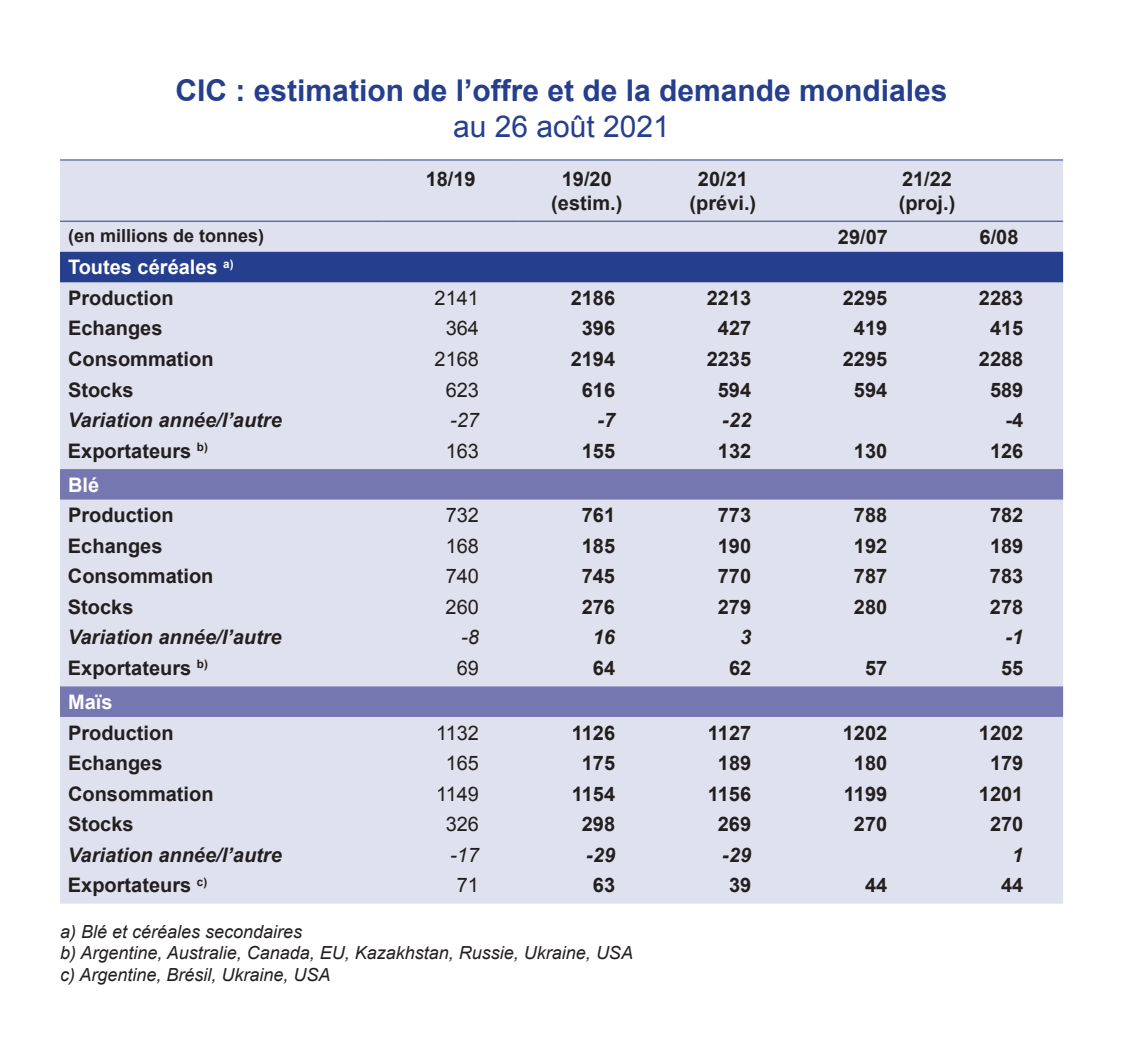
<style>
.page{position:relative;width:1134px;height:1049px;background:#fff}
.page>*{position:absolute;margin:0;border:0;box-sizing:border-box;transform-origin:0 0}
.t1{font:700 30px "Arial";color:#253f8e}
.t2{font:30px "Arial";color:#253f8e}
.t3{font:700 20px/24px "Arial";color:#231f20;text-align:center}
.t4{font:italic 700 20px "Arial";color:#231f20}
.t5{font:20px "Arial";color:#231f20}
.t6{font:700 20px/30.6px "Arial";color:#fff}
.t7{font:italic 20px "Arial";color:#231f20}
.t8{font:italic 18px/21.6px "Arial";color:#231f20}
.t9{font:700 18px "Arial";color:#231f20}
.s1{color:#231f20}
</style>
<div class="page">
<div style="left:60px;top:161px;width:1003px;height:743px;background:#e0e1ee"></div>
<div style="left:60px;top:252px;width:1003px;height:30px;background:#253f8e"></div>
<svg style="left:60px;top:469px;width:1003px;height:248px;background:#c5c6de"></svg>
<hr style="left:60px;top:160px;width:323px;height:1px;background:#253f8e">
<hr style="left:383px;top:160px;width:136px;height:1px;background:#253f8e">
<hr style="left:519px;top:160px;width:136px;height:1px;background:#253f8e">
<hr style="left:655px;top:160px;width:136px;height:1px;background:#253f8e">
<hr style="left:791px;top:160px;width:136px;height:1px;background:#253f8e">
<hr style="left:927px;top:160px;width:136px;height:1px;background:#253f8e">
<hr style="left:60px;top:221px;width:323px;height:1px;background:#253f8e">
<hr style="left:383px;top:221px;width:136px;height:1px;background:#253f8e">
<hr style="left:519px;top:221px;width:136px;height:1px;background:#253f8e">
<hr style="left:655px;top:221px;width:136px;height:1px;background:#253f8e">
<hr style="left:791px;top:221px;width:136px;height:1px;background:#253f8e">
<hr style="left:927px;top:221px;width:136px;height:1px;background:#253f8e">
<h1 class="t1" style="left:176px;top:71px;width:773px">CIC : estimation de l’offre et de la demande mondiales</h1>
<h1 class="t2" style="left:453px;top:107px;width:218px">au 26 août 2021</h1>
<p class="t3" style="left:426px;top:167px;width:52px">18/19</p>
<p class="t3" style="left:551px;top:167px;width:73px">19/20 (estim.)</p>
<p class="t3" style="left:689px;top:167px;width:68px">20/21 (prévi.)</p>
<p class="t3" style="left:899px;top:167px;width:58px;text-align:left">21/22 (proj.)</p>
<p class="t9" style="left:68px;top:224px;width:198px">(en millions de tonnes)</p>
<p class="t3" style="left:838px;top:225px;width:52px">29/07</p>
<p class="t3" style="left:979px;top:225px;width:40px">6/08</p>
<p class="t6" style="left:68px;top:253px;width:167px">Toutes céréales <sup>a)<br></sup><span class="s1">Production</span></p>
<p class="t5" style="left:435px;top:285px;width:46px">2141</p>
<p class="t3" style="left:571px;top:287px;width:46px">2186</p>
<p class="t3" style="left:707px;top:287px;width:46px">2213</p>
<p class="t3" style="left:843px;top:287px;width:46px">2295</p>
<p class="t3" style="left:979px;top:287px;width:46px">2283</p>
<p class="t3" style="left:68px;top:317px;width:96px">Echanges</p>
<p class="t5" style="left:446px;top:315px;width:35px">364</p>
<p class="t3" style="left:582px;top:317px;width:35px">396</p>
<p class="t3" style="left:718px;top:317px;width:35px">427</p>
<p class="t3" style="left:854px;top:317px;width:35px">419</p>
<p class="t3" style="left:990px;top:317px;width:35px">415</p>
<p class="t3" style="left:68px;top:348px;width:147px">Consommation</p>
<p class="t5" style="left:435px;top:346px;width:46px">2168</p>
<p class="t3" style="left:571px;top:348px;width:46px">2194</p>
<p class="t3" style="left:707px;top:348px;width:46px">2235</p>
<p class="t3" style="left:843px;top:348px;width:46px">2295</p>
<p class="t3" style="left:979px;top:348px;width:46px">2288</p>
<p class="t3" style="left:68px;top:378px;width:67px">Stocks</p>
<p class="t5" style="left:446px;top:376px;width:35px">623</p>
<p class="t3" style="left:582px;top:378px;width:35px">616</p>
<p class="t3" style="left:718px;top:378px;width:35px">594</p>
<p class="t3" style="left:854px;top:378px;width:35px">594</p>
<p class="t3" style="left:990px;top:378px;width:35px">589</p>
<p class="t4" style="left:68px;top:407px;width:215px">Variation année/l’autre</p>
<p class="t7" style="left:450px;top:407px;width:30px">-27</p>
<p class="t4" style="left:597px;top:407px;width:19px">-7</p>
<p class="t4" style="left:722px;top:407px;width:30px">-22</p>
<p class="t3" style="left:1005px;top:409px;width:19px">-4</p>
<p class="t3" style="left:68px;top:439px;width:141px">Exportateurs <sup>b)</sup></p>
<p class="t5" style="left:446px;top:438px;width:35px">163</p>
<p class="t3" style="left:582px;top:439px;width:35px">155</p>
<p class="t3" style="left:718px;top:439px;width:35px">132</p>
<p class="t3" style="left:854px;top:439px;width:35px">130</p>
<p class="t3" style="left:990px;top:439px;width:35px">126</p>
<p class="t6" style="left:68px;top:470px;width:33px">Blé</p>
<p class="t3" style="left:68px;top:504px;width:107px">Production</p>
<p class="t5" style="left:446px;top:502px;width:35px">732</p>
<p class="t3" style="left:582px;top:504px;width:35px">761</p>
<p class="t3" style="left:718px;top:504px;width:35px">773</p>
<p class="t3" style="left:854px;top:504px;width:35px">788</p>
<p class="t3" style="left:990px;top:504px;width:35px">782</p>
<p class="t3" style="left:68px;top:534px;width:96px">Echanges</p>
<p class="t5" style="left:446px;top:533px;width:35px">168</p>
<p class="t3" style="left:582px;top:534px;width:35px">185</p>
<p class="t3" style="left:718px;top:534px;width:35px">190</p>
<p class="t3" style="left:854px;top:534px;width:35px">192</p>
<p class="t3" style="left:990px;top:534px;width:35px">189</p>
<p class="t3" style="left:68px;top:565px;width:147px">Consommation</p>
<p class="t5" style="left:446px;top:563px;width:35px">740</p>
<p class="t3" style="left:582px;top:565px;width:35px">745</p>
<p class="t3" style="left:718px;top:565px;width:35px">770</p>
<p class="t3" style="left:854px;top:565px;width:35px">787</p>
<p class="t3" style="left:990px;top:565px;width:35px">783</p>
<p class="t3" style="left:68px;top:595px;width:67px">Stocks</p>
<p class="t5" style="left:446px;top:594px;width:35px">260</p>
<p class="t3" style="left:582px;top:595px;width:35px">276</p>
<p class="t3" style="left:718px;top:595px;width:35px">279</p>
<p class="t3" style="left:854px;top:595px;width:35px">280</p>
<p class="t3" style="left:990px;top:595px;width:35px">278</p>
<p class="t4" style="left:68px;top:624px;width:215px">Variation année/l’autre</p>
<p class="t7" style="left:461px;top:624px;width:19px">-8</p>
<p class="t4" style="left:593px;top:624px;width:24px">16</p>
<p class="t4" style="left:740px;top:624px;width:13px">3</p>
<p class="t4" style="left:1005px;top:624px;width:19px">-1</p>
<p class="t3" style="left:68px;top:657px;width:142px">Exportateurs <sup>b)</sup></p>
<p class="t5" style="left:457px;top:655px;width:24px">69</p>
<p class="t3" style="left:593px;top:657px;width:24px">64</p>
<p class="t3" style="left:729px;top:657px;width:24px">62</p>
<p class="t3" style="left:865px;top:657px;width:24px">57</p>
<p class="t3" style="left:1001px;top:657px;width:24px">55</p>
<p class="t6" style="left:68px;top:687px;width:46px">Maïs</p>
<p class="t3" style="left:68px;top:721px;width:107px">Production</p>
<p class="t5" style="left:436px;top:719px;width:44px">1132</p>
<p class="t3" style="left:572px;top:721px;width:45px">1126</p>
<p class="t3" style="left:708px;top:721px;width:45px">1127</p>
<p class="t3" style="left:843px;top:721px;width:46px">1202</p>
<p class="t3" style="left:979px;top:721px;width:46px">1202</p>
<p class="t3" style="left:68px;top:752px;width:96px">Echanges</p>
<p class="t5" style="left:446px;top:750px;width:35px">165</p>
<p class="t3" style="left:582px;top:752px;width:35px">175</p>
<p class="t3" style="left:718px;top:752px;width:35px">189</p>
<p class="t3" style="left:854px;top:752px;width:35px">180</p>
<p class="t3" style="left:990px;top:752px;width:35px">179</p>
<p class="t3" style="left:68px;top:782px;width:147px">Consommation</p>
<p class="t5" style="left:436px;top:780px;width:44px">1149</p>
<p class="t3" style="left:572px;top:782px;width:45px">1154</p>
<p class="t3" style="left:708px;top:782px;width:45px">1156</p>
<p class="t3" style="left:844px;top:782px;width:45px">1199</p>
<p class="t3" style="left:979px;top:782px;width:46px">1201</p>
<p class="t3" style="left:68px;top:813px;width:67px">Stocks</p>
<p class="t5" style="left:446px;top:811px;width:35px">326</p>
<p class="t3" style="left:582px;top:813px;width:35px">298</p>
<p class="t3" style="left:718px;top:813px;width:35px">269</p>
<p class="t3" style="left:854px;top:813px;width:35px">270</p>
<p class="t3" style="left:990px;top:813px;width:35px">270</p>
<p class="t4" style="left:68px;top:842px;width:215px">Variation année/l’autre</p>
<p class="t7" style="left:450px;top:842px;width:30px">-17</p>
<p class="t4" style="left:586px;top:842px;width:30px">-29</p>
<p class="t4" style="left:722px;top:842px;width:30px">-29</p>
<p class="t4" style="left:1012px;top:842px;width:13px">1</p>
<p class="t3" style="left:68px;top:874px;width:141px">Exportateurs <sup>c)</sup></p>
<p class="t5" style="left:457px;top:872px;width:24px">71</p>
<p class="t3" style="left:593px;top:874px;width:24px">63</p>
<p class="t3" style="left:729px;top:874px;width:24px">39</p>
<p class="t3" style="left:865px;top:874px;width:24px">44</p>
<p class="t3" style="left:1001px;top:874px;width:24px">44</p>
<p class="t8" style="left:60px;top:921px;width:574px">a) Blé et céréales secondaires<br>b) Argentine, Australie, Canada, EU, Kazakhstan, Russie, Ukraine, USA c) Argentine, Brésil, Ukraine, USA</p>
</div>
